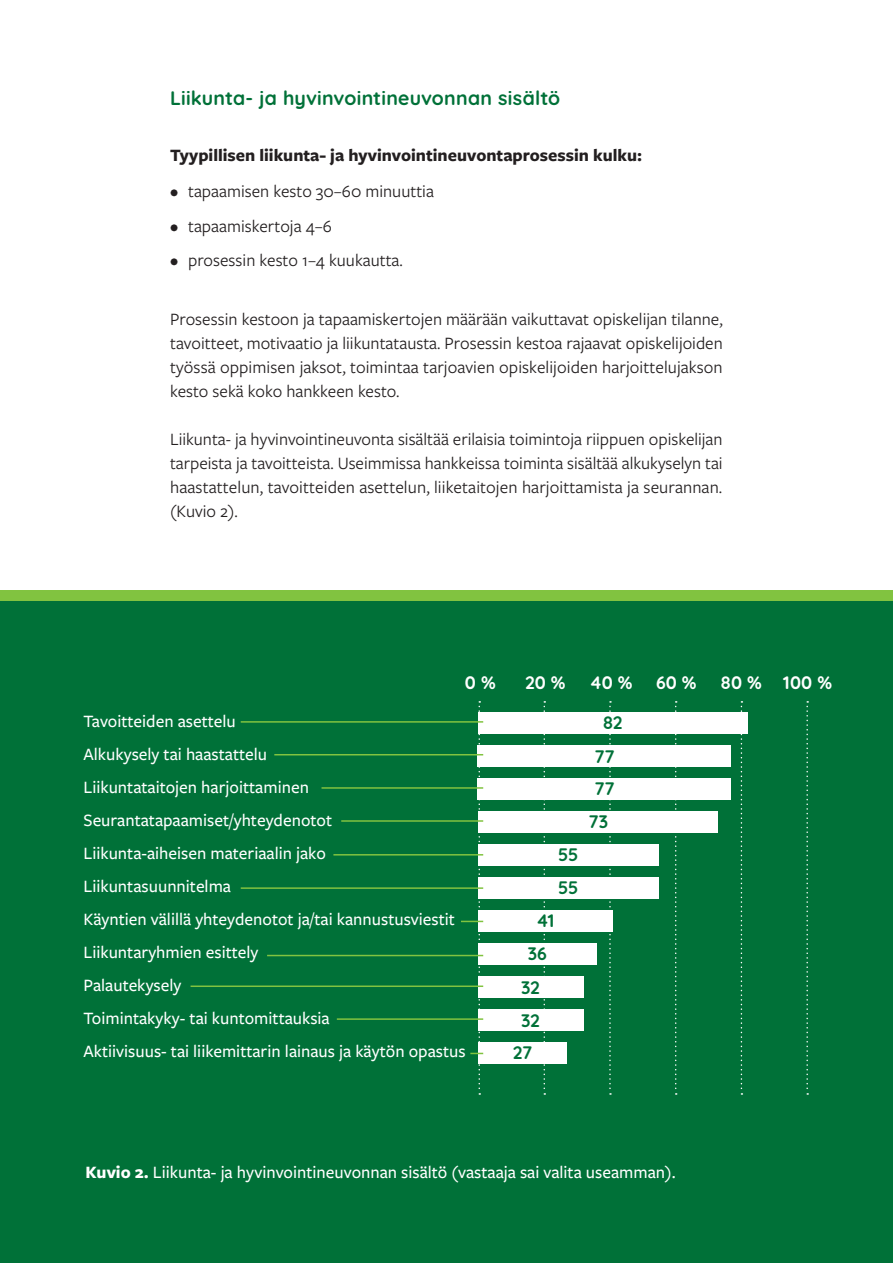
<style>
.page{position:relative;width:893px;height:1263px;background:#fff}
.page>*{position:absolute;margin:0;border:0;box-sizing:border-box;transform-origin:0 0}
.t1{font:700 19.5px "Quicksand";letter-spacing:.01em;color:#007138}
.t2{font:18px/24px "Freight Sans Pro";color:#231f20;text-align:justify}
.t3{font:500 18px/33px "Freight Sans Pro";color:#fff}
.t4{font:700 18px "Freight Sans Pro";color:#231f20}
.t5{font:700 18px/32.5px "Quicksand";letter-spacing:-.02em;color:#007138}
.t6{font:700 18px "Quicksand";color:#fff}
.s1{font-weight:700}
</style>
<div class="page">
<div style="left:0;top:601px;width:893px;height:662px;background:#007138"></div>
<svg style="left:543px;top:701px;width:2px;height:394px"></svg>
<svg style="left:609px;top:701px;width:2px;height:394px"></svg>
<svg style="left:675px;top:701px;width:2px;height:394px"></svg>
<svg style="left:741px;top:701px;width:1px;height:394px"></svg>
<svg style="left:806px;top:701px;width:2px;height:394px"></svg>
<div style="left:478px;top:745px;width:253px;height:21px;background:#fff"></div>
<div style="left:478px;top:712px;width:269px;height:21px;background:#fff"></div>
<div style="left:478px;top:1009px;width:105px;height:21px;background:#fff"></div>
<div style="left:478px;top:877px;width:181px;height:21px;background:#fff"></div>
<div style="left:478px;top:1042px;width:89px;height:21px;background:#fff"></div>
<div style="left:478px;top:778px;width:253px;height:21px;background:#fff"></div>
<div style="left:478px;top:943px;width:118px;height:21px;background:#fff"></div>
<div style="left:478px;top:844px;width:181px;height:21px;background:#fff"></div>
<div style="left:478px;top:910px;width:135px;height:21px;background:#fff"></div>
<div style="left:478px;top:811px;width:240px;height:21px;background:#fff"></div>
<div style="left:478px;top:976px;width:105px;height:21px;background:#fff"></div>
<hr style="left:241px;top:721px;width:242px;height:2px;background:#81c340">
<hr style="left:274px;top:754px;width:209px;height:1px;background:#81c340">
<hr style="left:321px;top:787px;width:162px;height:2px;background:#81c340">
<hr style="left:341px;top:820px;width:142px;height:2px;background:#81c340">
<hr style="left:333px;top:854px;width:150px;height:1px;background:#81c340">
<hr style="left:241px;top:887px;width:242px;height:2px;background:#81c340">
<hr style="left:337px;top:1018px;width:146px;height:2px;background:#81c340">
<hr style="left:191px;top:985px;width:292px;height:2px;background:#81c340">
<hr style="left:267px;top:955px;width:216px;height:1px;background:#81c340">
<svg style="left:461px;top:701px;width:22px;height:394px"></svg>
<div style="left:0;top:590px;width:893px;height:11px;background:#81c340"></div>
<p class="t1" style="left:170px;top:81px;width:391px">Liikunta- ja hyvinvointineuvonnan sisältö</p>
<p class="t4" style="left:170px;top:143px;width:474px">Tyypillisen liikunta- ja hyvinvointineuvontaprosessin kulku:</p>
<p class="t2" style="left:170px;top:179px;width:265px">• tapaamisen kesto 30–60 minuuttia</p>
<p class="t2" style="left:170px;top:213px;width:163px">• tapaamiskertoja 4–6</p>
<p class="t2" style="left:170px;top:248px;width:234px">• prosessin kesto 1–4 kuukautta.</p>
<p class="t2" style="left:170px;top:306px;width:554px">Prosessin kestoon ja tapaamiskertojen määrään vaikuttavat opiskelijan tilanne, tavoitteet, motivaatio ja liikuntatausta. Prosessin kestoa rajaavat opiskelijoiden työssä oppimisen jaksot, toimintaa tarjoavien opiskelijoiden harjoittelujakson kesto sekä koko hankkeen kesto.</p>
<p class="t2" style="left:170px;top:426px;width:554px">Liikunta- ja hyvinvointineuvonta sisältää erilaisia toimintoja riippuen opiskelijan tarpeista ja tavoitteista. Useimmissa hankkeissa toiminta sisältää alkukyselyn tai haastattelun, tavoitteiden asettelun, liiketaitojen harjoittamista ja seurannan. (Kuvio 2).</p>
<p class="t6" style="left:465px;top:667px;width:32px">0 %</p>
<p class="t6" style="left:525px;top:667px;width:42px">20 %</p>
<p class="t6" style="left:589px;top:667px;width:45px">40 %</p>
<p class="t6" style="left:656px;top:667px;width:42px">60 %</p>
<p class="t6" style="left:721px;top:667px;width:113px">80 % 100 %</p>
<p class="t5" style="left:603px;top:705px;width:21px">82</p>
<p class="t3" style="left:84px;top:704px;width:384px">Tavoitteiden asettelu<br>Alkukysely tai haastattelu<br>Liikuntataitojen harjoittaminen Seurantatapaamiset/yhteydenotot<br>Liikunta-aiheisen materiaalin jako Liikuntasuunnitelma<br>Käyntien välillä yhteydenotot ja/tai kannustusviestit Liikuntaryhmien esittely<br>Palautekysely<br>Toimintakyky- tai kuntomittauksia<br>Aktiivisuus- tai liikemittarin lainaus ja käytön opastus</p>
<p class="t5" style="left:594px;top:738px;width:22px">77<br>77</p>
<p class="t5" style="left:588px;top:804px;width:21px">73</p>
<p class="t5" style="left:558px;top:837px;width:22px">55</p>
<p class="t5" style="left:558px;top:870px;width:22px">55</p>
<p class="t5" style="left:536px;top:903px;width:20px">41</p>
<p class="t5" style="left:528px;top:935px;width:21px">36</p>
<p class="t5" style="left:521px;top:969px;width:20px;line-height:33.8px">32<br>32</p>
<p class="t5" style="left:513px;top:1035px;width:21px">27</p>
<p class="t3" style="left:86px;top:1154px;width:591px"><span class="s1">Kuvio 2.</span> Liikunta- ja hyvinvointineuvonnan sisältö (vastaaja sai valita useamman).</p>
</div>
